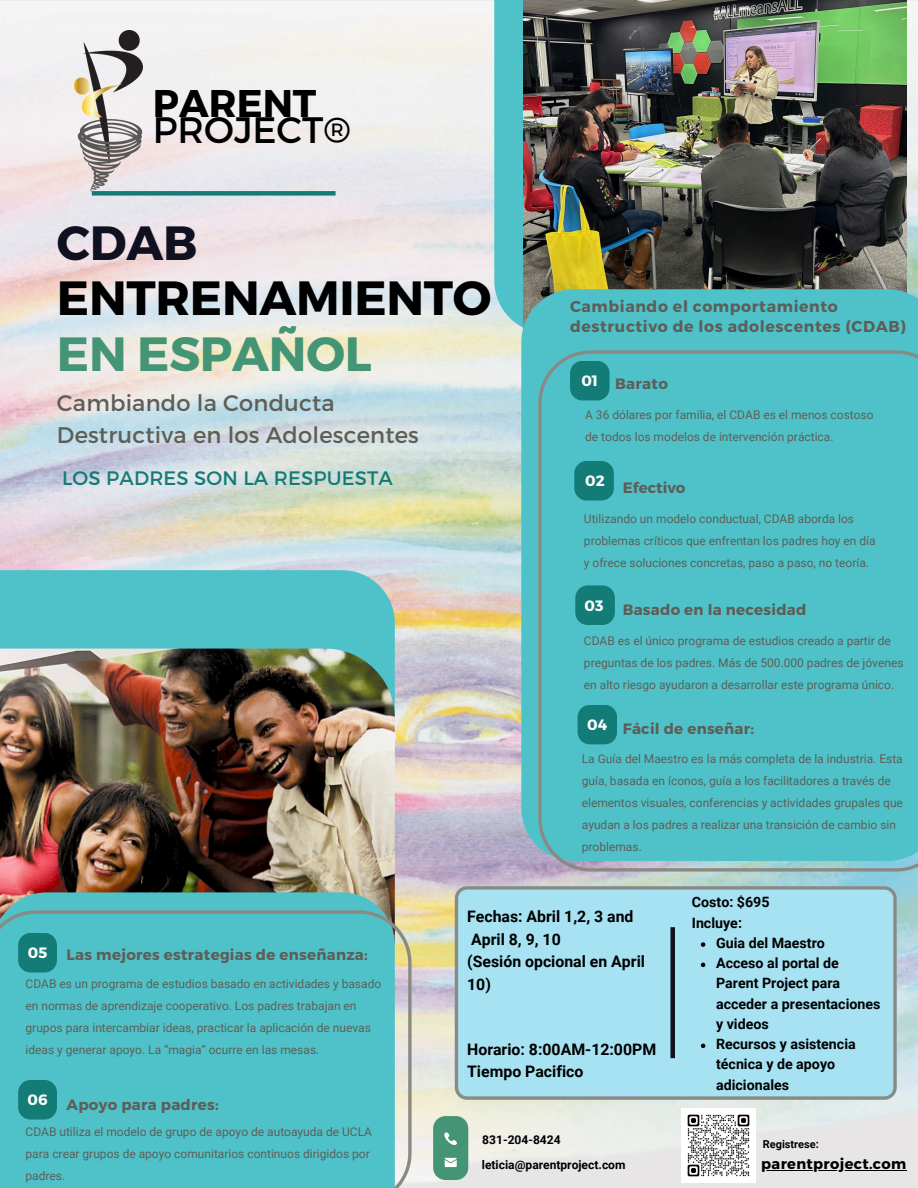
<style>
.page{position:relative;width:918px;height:1188px;background:#fff}
.page>*{position:absolute;margin:0;border:0;box-sizing:border-box;transform-origin:0 0}
.t1{font:700 48px/55.2px "Montserrat";letter-spacing:-.005em;color:#000}
.t2{font:700 38.55px "Montserrat";color:#000}
.t3{font:36.75px "Montserrat";color:#000}
.t4{font:22.5px/31.5px "Montserrat";letter-spacing:.01em;color:#5e5e57}
.t5{font:19.5px "Montserrat";letter-spacing:.01em;color:#137c76}
.t6{font:700 15.9px/22.5px "Roboto";color:#000}
.t7{font:700 15.75px/20.2px "Montserrat";letter-spacing:.04em;color:#5e5e57}
.t8{font:700 15px "Montserrat";letter-spacing:.02em;color:#5e5e57}
.t9{font:700 15px "Montserrat";color:#fff}
.t10{font:700 15px "Montserrat";color:#5e5e57}
.t11{font:700 14.55px "Montserrat";letter-spacing:.02em;color:#000}
.t12{font:700 14.25px/20.2px "Roboto";color:#000}
.t13{font:12px/22px "Roboto";color:#5e5e57}
.t14{font:700 12px "Roboto";color:#000}
.t15{font:700 10.95px "Roboto";color:#000}
.s1{color:#0f1020}
.s2{color:#449575}
</style>
<div class="page">
<img style="left:0;top:0;width:918px;height:1188px">
<svg style="left:494px;top:0;width:30px;height:333px"></svg>
<img style="left:524px;top:0;width:382px;height:289px">
<div style="left:0;top:570px;width:395px;height:79px;background:#4fc2c9"></div>
<img style="left:0;top:649px;width:395px;height:243px">
<div style="left:92px;top:191px;width:244px;height:5px;background:#137c76"></div>
<img style="left:75px;top:31px;width:67px;height:161px">
<div style="left:433px;top:1116px;width:35px;height:64px;background:#449575;border-radius:12px"></div>
<svg style="left:445px;top:1158px;width:12px;height:9px"></svg>
<svg style="left:444px;top:1132px;width:13px;height:13px"></svg>
<img style="left:681px;top:1108px;width:74px;height:75px">
<div style="left:521px;top:289px;width:397px;height:572px;background:#4fc2c9"></div>
<div style="left:538px;top:350px;width:380px;height:521px;background:#4fc2c9"></div>
<div style="left:570px;top:361px;width:40px;height:39px;background:#137c76;border-radius:12px"></div>
<div style="left:574px;top:461px;width:40px;height:40px;background:#137c76;border-radius:12px"></div>
<div style="left:575px;top:585px;width:40px;height:40px;background:#137c76;border-radius:12px"></div>
<div style="left:578px;top:705px;width:39px;height:39px;background:#137c76;border-radius:12px"></div>
<div style="left:0;top:892px;width:395px;height:296px;background:#4fc2c9"></div>
<svg style="left:0;top:910px;width:412px;height:278px"></svg>
<div style="left:18px;top:1080px;width:39px;height:40px;background:#137c76;border-radius:12px"></div>
<div style="left:18px;top:933px;width:39px;height:39px;background:#137c76;border-radius:12px"></div>
<div style="left:455px;top:886px;width:442px;height:214px;background:#a6e2f2"></div>
<div style="left:670px;top:927px;width:5px;height:131px;background:#0f1020"></div>
<hr style="left:761px;top:1170px;width:146px;height:1px;background:#000">
<svg style="left:701px;top:942px;width:4px;height:5px"></svg>
<svg style="left:701px;top:963px;width:4px;height:4px"></svg>
<svg style="left:701px;top:1044px;width:4px;height:4px"></svg>
<p class="t2" style="left:153px;top:78px;width:165px">PARENT</p>
<p class="t3" style="left:153px;top:106px;width:199px">PROJECT®</p>
<p class="t1" style="left:57px;top:213px;width:436px"><span class="s1">CDAB<br></span>ENTRENAMIENTO<br><span class="s2">EN ESPAÑOL</span></p>
<p class="t4" style="left:57px;top:386px;width:363px">Cambiando la Conducta<br>Destructiva en los Adolescentes</p>
<p class="t5" style="left:62px;top:465px;width:332px">LOS PADRES SON LA RESPUESTA</p>
<h2 class="t7" style="left:570px;top:295px;width:337px">Cambiando el comportamiento destructivo de los adolescentes (CDAB)</h2>
<p class="t9" style="left:581px;top:371px;width:18px">01</p>
<p class="t8" style="left:615px;top:374px;width:54px">Barato</p>
<h6 class="t13" style="left:585px;top:404px;width:290px">A 36 dólares por familia, el CDAB es el menos costoso de todos los modelos de intervención práctica.</h6>
<p class="t9" style="left:585px;top:471px;width:21px">02</p>
<h6 class="t10" style="left:623px;top:478px;width:64px">Efectivo</h6>
<p class="t13" style="left:584px;top:508px;width:293px">Utilizando un modelo conductual, CDAB aborda los problemas críticos que enfrentan los padres hoy en día y ofrece soluciones concretas, paso a paso, no teoría.</p>
<p class="t9" style="left:585px;top:596px;width:20px">03</p>
<p class="t8" style="left:623px;top:600px;width:185px">Basado en la necesidad</p>
<h6 class="t13" style="left:584px;top:630px;width:321px">CDAB es el único programa de estudios creado a partir de preguntas de los padres. Más de 500.000 padres de jóvenes en alto riesgo ayudaron a desarrollar este programa único.</h6>
<h3 class="t9" style="left:587px;top:715px;width:22px">04</h3>
<p class="t13" style="left:582px;top:748px;width:323px">La Guía del Maestro es la más completa de la industria. Esta guía, basada en íconos, guía a los facilitadores a través de elementos visuales, conferencias y actividades grupales que ayudan a los padres a realizar una transición de cambio sin problemas.</p>
<h1 class="t8" style="left:623px;top:719px;width:133px">Fácil de enseñar:</h1>
<p class="t9" style="left:28px;top:943px;width:21px">05</p>
<h6 class="t8" style="left:67px;top:945px;width:303px">Las mejores estrategias de enseñanza:</h6>
<p class="t13" style="left:26px;top:973px;width:357px">CDAB es un programa de estudios basado en actividades y basado en normas de aprendizaje cooperativo. Los padres trabajan en grupos para intercambiar ideas, practicar la aplicación de nuevas ideas y generar apoyo. La “magia” ocurre en las mesas.</p>
<h4 class="t9" style="left:28px;top:1090px;width:22px">06</h4>
<h5 class="t8" style="left:67px;top:1095px;width:154px">Apoyo para padres:</h5>
<p class="t13" style="left:26px;top:1121px;width:348px">CDAB utiliza el modelo de grupo de apoyo de autoayuda de UCLA para crear grupos de apoyo comunitarios continuos dirigidos por padres.</p>
<p class="t6" style="left:467px;top:905px;width:179px">Fechas: Abril 1,2, 3 and<br>April 8, 9, 10<br>(Sesión opcional en April<br>10)</p>
<h6 class="t6" style="left:467px;top:1038px;width:191px">Horario: 8:00AM-12:00PM<br>Tiempo Pacifico</h6>
<h6 class="t14" style="left:482px;top:1133px;width:80px">831-204-8424</h6>
<p class="t14" style="left:482px;top:1157px;width:145px">leticia@parentproject.com</p>
<p class="t12" style="left:692px;top:892px;width:79px">Costo: $695</p>
<h6 class="t12" style="left:692px;top:913px;width:52px">Incluye:</h6>
<h6 class="t12" style="left:716px;top:933px;width:110px">Guia del Maestro</h6>
<p class="t12" style="left:716px;top:953px;width:166px">Acceso al portal de<br>Parent Project para acceder a presentaciones y videos</p>
<p class="t12" style="left:716px;top:1034px;width:141px">Recursos y asistencia técnica y de apoyo adicionales</p>
<p class="t15" style="left:763px;top:1138px;width:57px">Registrese:</p>
<h6 class="t11" style="left:761px;top:1154px;width:146px">parentproject.com</h6>
</div>
